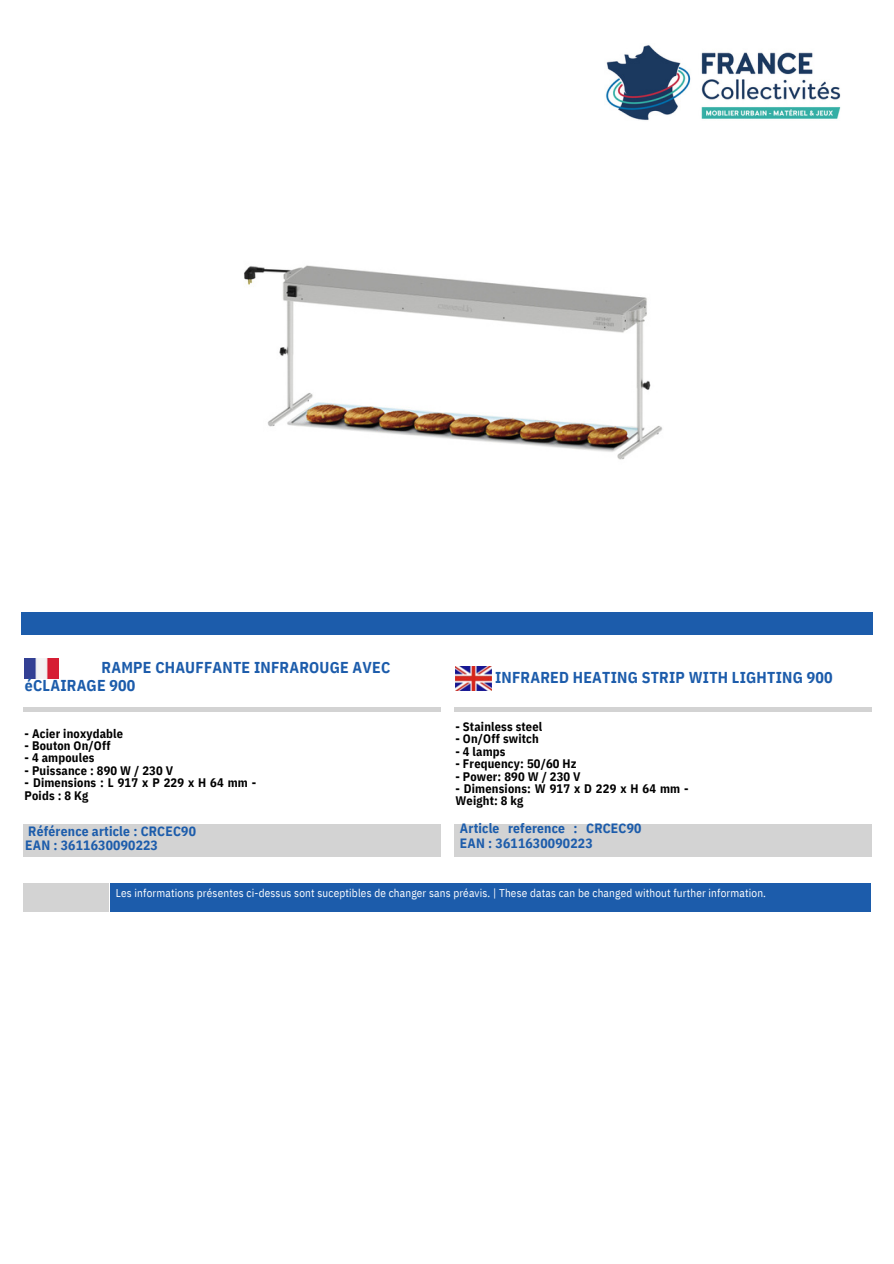
<style>
.page{position:relative;width:894px;height:1264px;background:#fff}
.page>*{position:absolute;margin:0;border:0;box-sizing:border-box;transform-origin:0 0}
.t1{font:700 15.75px/18px "IBM Plex Sans Cond";letter-spacing:.015em;color:#1c5cab}
.t2{font:700 13.5px/13.5px "IBM Plex Sans Cond";letter-spacing:.015em;color:#1c5cab}
.t3{font:700 12.3px/12.3px "IBM Plex Sans Cond";letter-spacing:.015em;color:#000}
.t4{font:11.25px "IBM Plex Sans Cond";letter-spacing:.015em;color:#fff}
</style>
<div class="page">
<img style="left:244px;top:265px;width:419px;height:195px">
<div style="left:21px;top:612px;width:851px;height:22px;background:#1c5cab"></div>
<hr style="left:23px;top:707px;width:417px;height:4px;background:#d3d3d3">
<img style="left:25px;top:658px;width:33px;height:20px">
<hr style="left:454px;top:707px;width:417px;height:4px;background:#d3d3d3">
<img style="left:455px;top:666px;width:36px;height:24px">
<div style="left:24px;top:883px;width:84px;height:28px;background:#d3d3d3"></div>
<div style="left:110px;top:883px;width:760px;height:28px;background:#1c5cab"></div>
<div style="left:24px;top:825px;width:416px;height:31px;background:#d3d3d3"></div>
<div style="left:454px;top:825px;width:417px;height:31px;background:#d3d3d3"></div>
<img style="left:606px;top:45px;width:234px;height:76px">
<p class="t1" style="left:25px;top:657px;width:367px;text-indent:77px">RAMPE CHAUFFANTE INFRAROUGE AVEC éCLAIRAGE 900</p>
<h1 class="t1" style="left:495px;top:668px;width:339px">INFRARED HEATING STRIP WITH LIGHTING 900</h1>
<h3 class="t3" style="left:25px;top:727px;width:100px">- Acier inoxydable</h3>
<h3 class="t3" style="left:25px;top:739px;width:87px">- Bouton On/Off</h3>
<h3 class="t3" style="left:25px;top:751px;width:71px">- 4 ampoules</h3>
<h3 class="t3" style="left:25px;top:764px;width:150px">- Puissance : 890 W / 230 V</h3>
<h3 class="t3" style="left:25px;top:776px;width:233px">- Dimensions : L 917 x P 229 x H 64 mm -<br>Poids : 8 Kg</h3>
<h3 class="t3" style="left:455px;top:720px;width:88px">- Stainless steel</h3>
<h3 class="t3" style="left:455px;top:732px;width:85px">- On/Off switch</h3>
<h3 class="t3" style="left:455px;top:745px;width:52px">- 4 lamps</h3>
<h3 class="t3" style="left:455px;top:757px;width:123px">- Frequency: 50/60 Hz</h3>
<h3 class="t3" style="left:455px;top:769px;width:127px">- Power: 890 W / 230 V</h3>
<h3 class="t3" style="left:455px;top:782px;width:234px">- Dimensions: W 917 x D 229 x H 64 mm -<br>Weight: 8 kg</h3>
<h3 class="t2" style="left:25px;top:824px;width:172px">Référence article : CRCEC90<br>EAN : 3611630090223</h3>
<h3 class="t2" style="left:460px;top:819px;width:183px;line-height:15.8px">Article reference : CRCEC90<br>EAN : 3611630090223</h3>
<p class="t4" style="left:116px;top:885px;width:651px">Les informations présentes ci-dessus sont suceptibles de changer sans préavis. | These datas can be changed without further information.</p>
</div>
